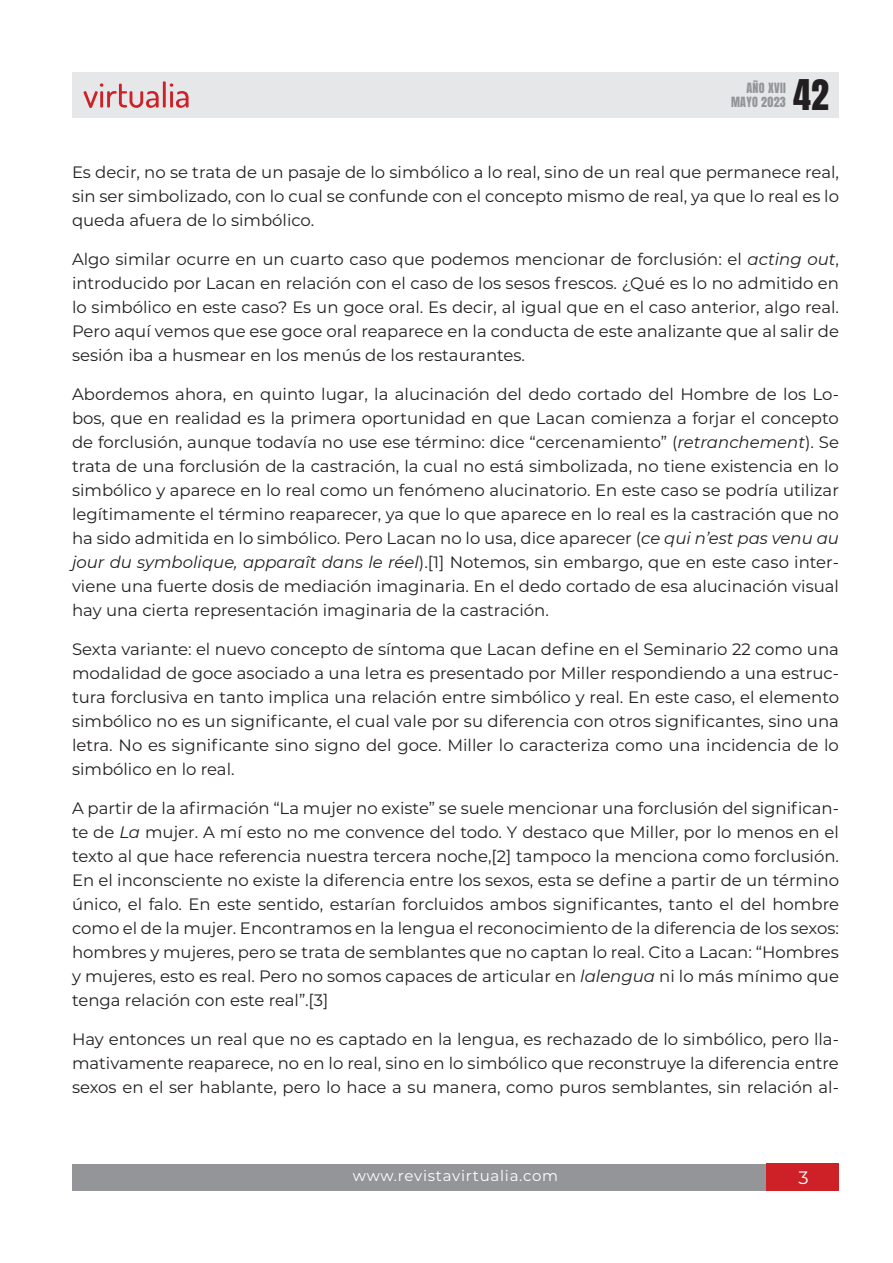
<style>
.page{position:relative;width:893px;height:1263px;background:#fff}
.page>*{position:absolute;margin:0;border:0;box-sizing:border-box;transform-origin:0 0}
.t1{font:36px "Anton";color:#231f20}
.t2{font:18px "Montserrat";color:#fff}
.Parrafo{font:16.5px/24px "Montserrat";color:#231f20;text-align:justify}
.t3{font:15px "Montserrat";letter-spacing:.05em;color:#fff}
.t4{font:12px/14.4px "Anton";letter-spacing:.025em;color:#939598;text-align:right}
.s1{font-style:italic}
</style>
<div class="page">
<div style="left:72px;top:1164px;width:750px;height:27px;background:#939598"></div>
<div style="left:767px;top:1164px;width:72px;height:27px;background:#cd2027"></div>
<div style="left:72px;top:72px;width:767px;height:45px;background:#e6e7e9"></div>
<svg style="left:84px;top:81px;width:105px;height:27px"></svg>
<p class="t4" style="left:731px;top:82px;width:56px">AÑO XVII<br>MAYO 2023</p>
<h1 class="t1" style="left:793px;top:76px;width:37px">42</h1>
<p class="Parrafo" style="left:72px;top:159px;width:769px">Es decir, no se trata de un pasaje de lo simbólico a lo real, sino de un real que permanece real, sin ser simbolizado, con lo cual se confunde con el concepto mismo de real, ya que lo real es lo queda afuera de lo simbólico.</p>
<p class="Parrafo" style="left:72px;top:246px;width:769px">Algo similar ocurre en un cuarto caso que podemos mencionar de forclusión: el <span class="s1">acting out</span>, introducido por Lacan en relación con el caso de los sesos frescos. ¿Qué es lo no admitido en lo simbólico en este caso? Es un goce oral. Es decir, al igual que en el caso anterior, algo real.<br>Pero aquí vemos que ese goce oral reaparece en la conducta de este analizante que al salir de sesión iba a husmear en los menús de los restaurantes.</p>
<p class="Parrafo" style="left:72px;top:381px;width:768px">Abordemos ahora, en quinto lugar, la alucinación del dedo cortado del Hombre de los Lo&shy;bos, que en realidad es la primera oportunidad en que Lacan comienza a forjar el concepto de forclusión, aunque todavía no use ese término: dice “cercenamiento” (<span class="s1">retranchement</span>). Se trata de una forclusión de la castración, la cual no está simbolizada, no tiene existencia en lo simbólico y aparece en lo real como un fenómeno alucinatorio. En este caso se podría utilizar legítimamente el término reaparecer, ya que lo que aparece en lo real es la castración que no ha sido admitida en lo simbólico. Pero Lacan no lo usa, dice aparecer (<span class="s1">ce qui n’est pas venu au jour du symbolique, apparaît dans le réel</span>).[1] Notemos, sin embargo, que en este caso inter&shy;viene una fuerte dosis de mediación imaginaria. En el dedo cortado de esa alucinación visual hay una cierta representación imaginaria de la castración.</p>
<p class="Parrafo" style="left:72px;top:636px;width:768px">Sexta variante: el nuevo concepto de síntoma que Lacan define en el Seminario 22 como una modalidad de goce asociado a una letra es presentado por Miller respondiendo a una estruc&shy;tura forclusiva en tanto implica una relación entre simbólico y real. En este caso, el elemento simbólico no es un significante, el cual vale por su diferencia con otros significantes, sino una letra. No es significante sino signo del goce. Miller lo caracteriza como una incidencia de lo simbólico en lo real.</p>
<p class="Parrafo" style="left:72px;top:795px;width:768px">A partir de la afirmación “La mujer no existe” se suele mencionar una forclusión del significan&shy;te de <span class="s1">La</span> mujer. A mí esto no me convence del todo. Y destaco que Miller, por lo menos en el texto al que hace referencia nuestra tercera noche,[2] tampoco la menciona como forclusión.<br>En el inconsciente no existe la diferencia entre los sexos, esta se define a partir de un término único, el falo. En este sentido, estarían forcluidos ambos significantes, tanto el del hombre como el de la mujer. Encontramos en la lengua el reconocimiento de la diferencia de los sexos: hombres y mujeres, pero se trata de semblantes que no captan lo real. Cito a Lacan: “Hombres y mujeres, esto es real. Pero no somos capaces de articular en <span class="s1">lalengua</span> ni lo más mínimo que tenga relación con este real”.[3]</p>
<p class="Parrafo" style="left:72px;top:1026px;width:768px">Hay entonces un real que no es captado en la lengua, es rechazado de lo simbólico, pero lla&shy;mativamente reaparece, no en lo real, sino en lo simbólico que reconstruye la diferencia entre sexos en el ser hablante, pero lo hace a su manera, como puros semblantes, sin relación al-</p>
<p class="t3" style="left:353px;top:1165px;width:207px">www.revistavirtualia.com</p>
<p class="t2" style="left:799px;top:1165px;width:12px">3</p>
</div>
